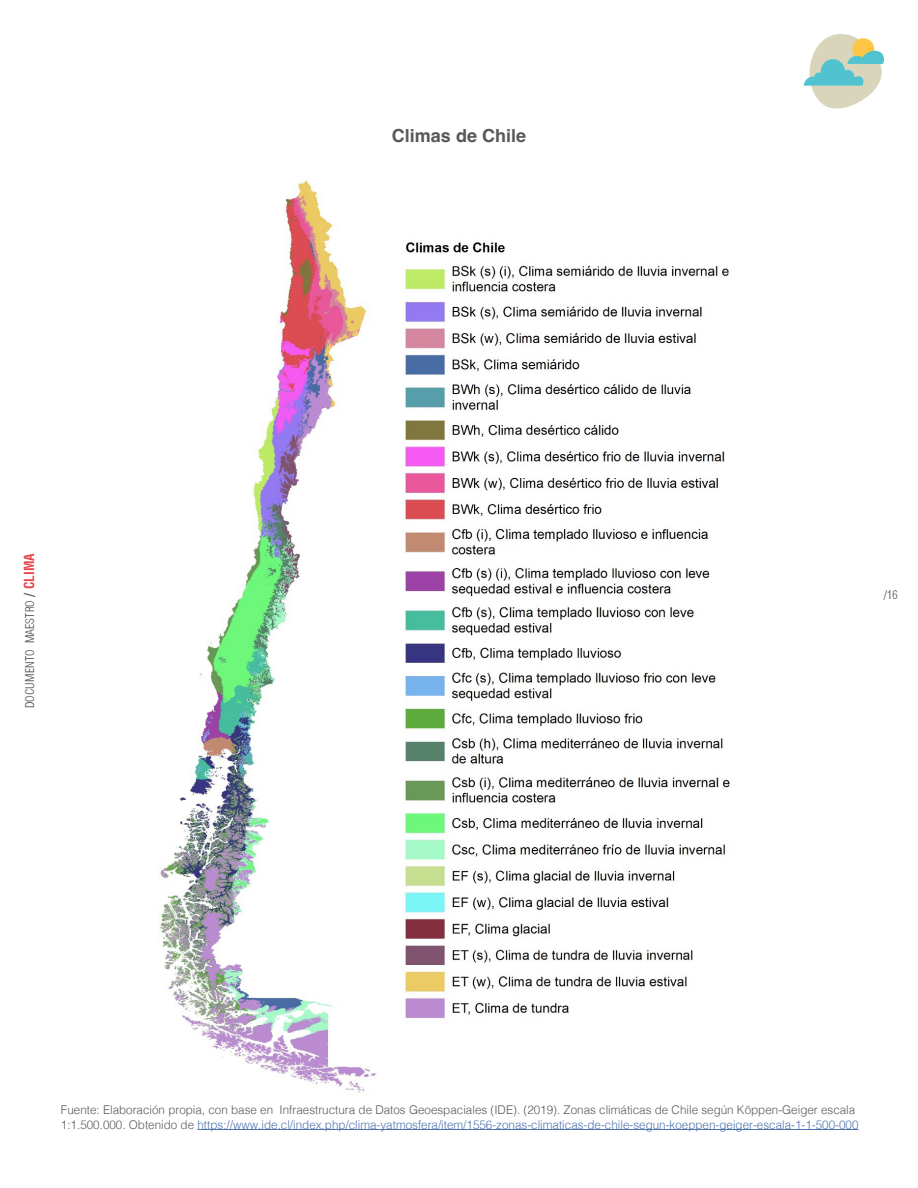
<style>
.page{position:relative;width:918px;height:1188px;background:#fff}
.page>*{position:absolute;margin:0;border:0;box-sizing:border-box;transform-origin:0 0}
.t1{font:700 18px "Helvetica";color:#57585a}
.t2{font:13.5px "Helvetica Condensed Light Li";color:#57585a}
.t3{font:300 12px/14.4px "Helvetica";color:#57585a}
.s1{font-family:"Helvetica";font-weight:700;font-stretch:condensed}
.s2{font-family:"Helvetica";font-weight:700;font-stretch:condensed;color:#e9454b}
.s3{color:#4d72ac}
</style>
<div class="page">
<svg style="left:804px;top:34px;width:80px;height:75px"></svg>
<img style="left:159px;top:180px;width:571px;height:913px">
<hr style="left:197px;top:1129px;width:662px;height:1px;background:#4d72ac">
<p class="t1" style="left:392px;top:125px;width:136px">Climas de Chile</p>
<p class="t2" style="left:25px;top:708px;width:157px;rotate:-90deg">DOCUMENTO MAESTRO <span class="s1">/</span> <span class="s2">CLIMA</span></p>
<p class="t2" style="left:884px;top:589px;width:15px">/16</p>
<p class="t3" style="left:61px;top:1102px;width:799px">Fuente: Elaboración propia, con base en Infraestructura de Datos Geoespaciales (IDE). (2019). Zonas climáticas de Chile según Köppen-Geiger escala<br>1:1.500.000. Obtenido de <span class="s3">https://www.ide.cl/index.php/clima-yatmosfera/item/1556-zonas-climaticas-de-chile-segun-koeppen-geiger-escala-1-1-500-000</span></p>
</div>
